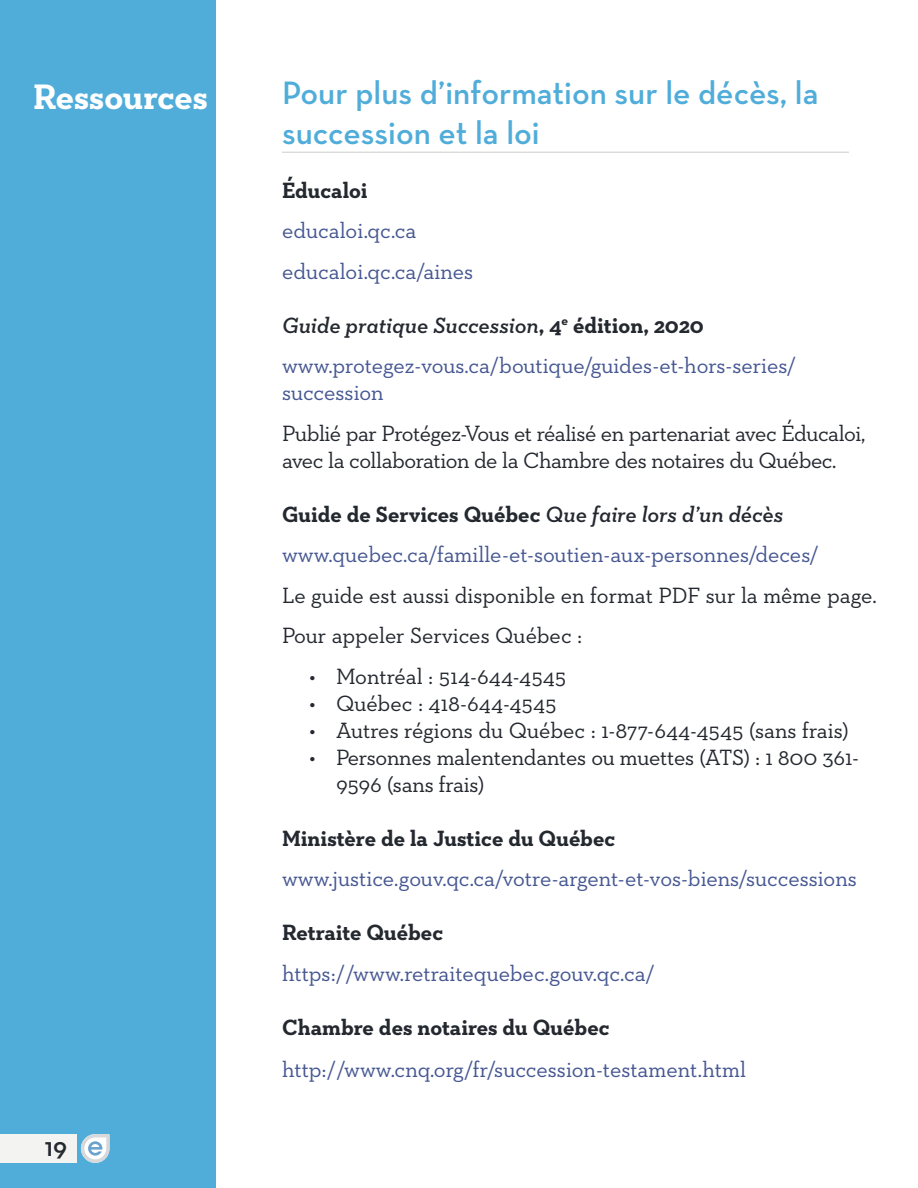
<style>
.page{position:relative;width:918px;height:1188px;background:#fff}
.page>*{position:absolute;margin:0;border:0;box-sizing:border-box;transform-origin:0 0}
.t1{font:700 36px "Neutraface Slab Text";color:#fff}
.t2{font:600 33px/39.6px "Neutra Text";color:#50adda}
.t3{font:600 27px "Neutra Text";color:#24282f}
.t4{font:22.5px/40.5px "Neutraface Slab Text";letter-spacing:-.005em;color:#465792}
.t5{font:22.5px/27px "Neutraface Slab Text";letter-spacing:-.01em;color:#24282f}
.t6{font:700 22.5px "Neutraface Slab Text";color:#24282f}
.s1{font-weight:600;font-style:italic;color:#24282f}
.s2{font-weight:700;color:#24282f}
</style>
<div class="page">
<div style="left:0;top:0;width:215px;height:1188px;background:#50adda"></div>
<hr style="left:282px;top:152px;width:567px;height:1px;background:#cfcfcb">
<div style="left:0;top:1134px;width:77px;height:29px;background:#f3f3f2"></div>
<svg style="left:81px;top:1134px;width:28px;height:29px"></svg>
<h1 class="t1" style="left:33px;top:74px;width:176px">Ressources</h1>
<h2 class="t2" style="left:282px;top:72px;width:538px">Pour plus d’information sur le décès, la succession et la loi</h2>
<p class="t6" style="left:282px;top:176px;width:87px">Éducaloi</p>
<p class="t4" style="left:282px;top:210px;width:193px">educaloi.qc.ca educaloi.qc.ca/aines</p>
<p class="t4" style="left:282px;top:304px;width:516px"><span class="s1">Guide pratique Succession</span><span class="s2">, 4</span><sup>e</sup> <span class="s2">édition, 2020 </span>www.protegez-vous.ca/boutique/guides-et-hors-series/</p>
<p class="t4" style="left:282px;top:372px;width:103px">succession</p>
<p class="t5" style="left:282px;top:419px;width:585px">Publié par Protégez-Vous et réalisé en partenariat avec Éducaloi, avec la collaboration de la Chambre des notaires du Québec.</p>
<p class="t4" style="left:282px;top:493px;width:539px"><span class="s2">Guide de Services Québec</span> <span class="s1">Que faire lors d’un décès </span>www.quebec.ca/famille-et-soutien-aux-personnes/deces/</p>
<p class="t5" style="left:282px;top:574px;width:597px;line-height:40.5px">Le guide est aussi disponible en format PDF sur la même page.<br>Pour appeler Services Québec :</p>
<p class="t5" style="left:309px;top:662px;width:259px">• Montréal : 514-644-4545</p>
<p class="t5" style="left:309px;top:689px;width:249px">• Québec : 418-644-4545</p>
<p class="t5" style="left:309px;top:716px;width:541px">• Autres régions du Québec : 1-877-644-4545 (sans frais)</p>
<p class="t5" style="left:336px;top:743px;width:524px;text-indent:-27px">• Personnes malentendantes ou muettes (ATS) : 1 800 361-<br>9596 (sans frais)</p>
<p class="t6" style="left:282px;top:824px;width:335px">Ministère de la Justice du Québec</p>
<p class="t4" style="left:282px;top:858px;width:576px">www.justice.gouv.qc.ca/votre-argent-et-vos-biens/successions</p>
<p class="t6" style="left:282px;top:918px;width:163px">Retraite Québec</p>
<p class="t4" style="left:282px;top:952px;width:375px">https://www.retraitequebec.gouv.qc.ca/</p>
<p class="t6" style="left:282px;top:1013px;width:329px">Chambre des notaires du Québec</p>
<p class="t4" style="left:282px;top:1049px;width:466px">http://www.cnq.org/fr/succession-testament.html</p>
<p class="t3" style="left:45px;top:1130px;width:24px">19</p>
</div>
